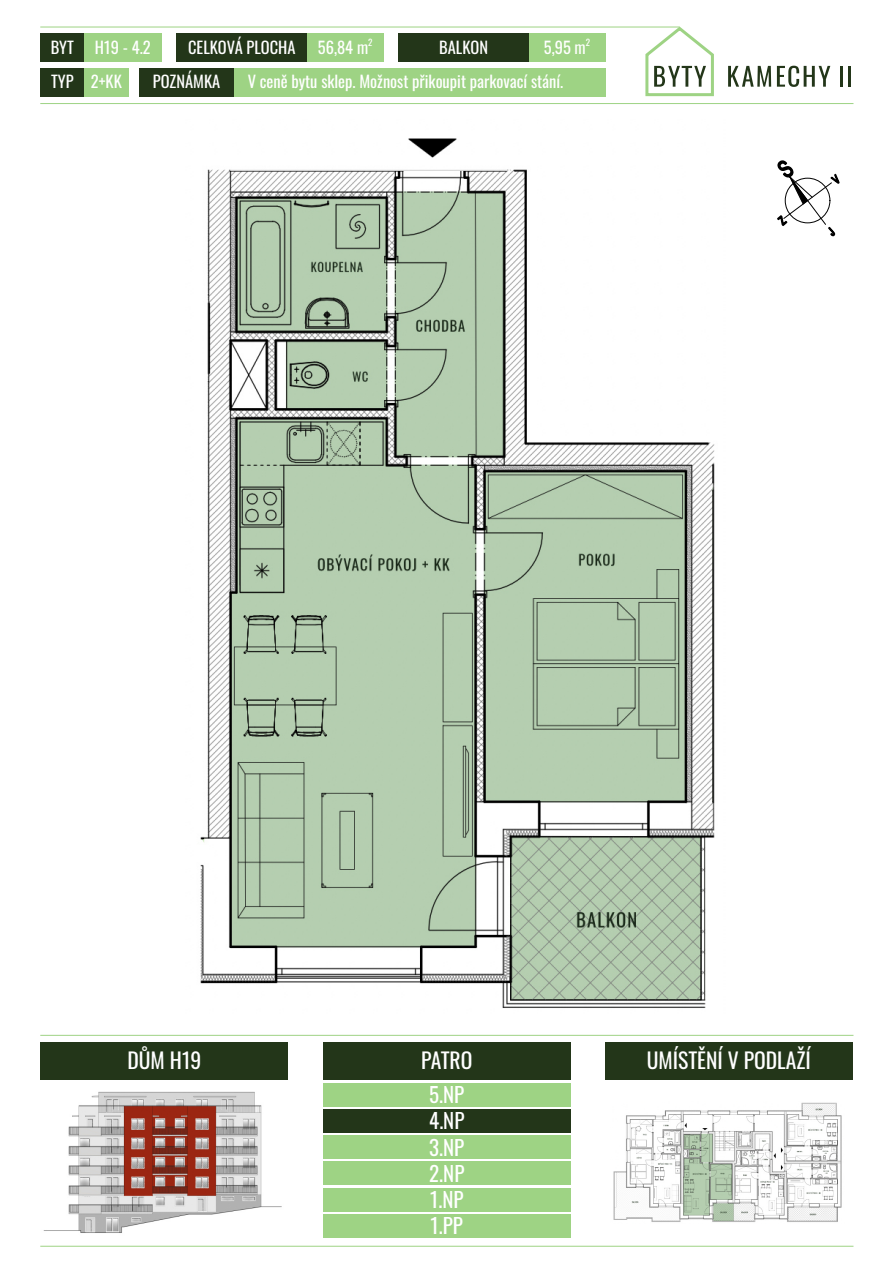
<style>
.page{position:relative;width:895px;height:1264px;background:#fff}
.page>*{position:absolute;margin:0;border:0;box-sizing:border-box;transform-origin:0 0}
.t1{font:21.6px "Oswald";color:#fff}
.t2{font:21px/26.1px "Oswald";color:#fff;text-align:justify}
.t3{font:16.5px "Oswald";color:#fff}
.t4{font:9px "Oswald";color:#fff}
</style>
<div class="page">
<hr style="left:40px;top:103px;width:813px;height:1px;background:#9ed384">
<hr style="left:40px;top:1034px;width:813px;height:1px;background:#9ed384">
<hr style="left:40px;top:1245px;width:813px;height:1px;background:#9ed384">
<hr style="left:40px;top:27px;width:639px;height:1px;background:#9ed384">
<svg style="left:728px;top:66px;width:102px;height:21px"></svg>
<hr style="left:839px;top:66px;width:3px;height:21px;background:#233619">
<hr style="left:847px;top:66px;width:3px;height:21px;background:#233619">
<svg style="left:642px;top:26px;width:72px;height:71px"></svg>
<div style="left:84px;top:33px;width:77px;height:29px;background:#9ed384"></div>
<div style="left:306px;top:33px;width:77px;height:29px;background:#9ed384"></div>
<div style="left:528px;top:34px;width:77px;height:28px;background:#9ed384"></div>
<div style="left:84px;top:68px;width:44px;height:29px;background:#9ed384"></div>
<div style="left:40px;top:33px;width:44px;height:29px;background:#233619"></div>
<div style="left:40px;top:1042px;width:248px;height:38px;background:#233619"></div>
<div style="left:604px;top:1042px;width:248px;height:38px;background:#233619"></div>
<div style="left:176px;top:33px;width:130px;height:29px;background:#233619"></div>
<div style="left:398px;top:34px;width:130px;height:28px;background:#233619"></div>
<div style="left:40px;top:68px;width:44px;height:29px;background:#233619"></div>
<div style="left:233px;top:68px;width:372px;height:29px;background:#9ed384"></div>
<div style="left:139px;top:68px;width:94px;height:29px;background:#233619"></div>
<svg style="left:777px;top:160px;width:63px;height:77px"></svg>
<img style="left:43px;top:1091px;width:239px;height:142px">
<div style="left:323px;top:1083px;width:247px;height:23px;background:#9ed384"></div>
<div style="left:323px;top:1109px;width:247px;height:23px;background:#233619"></div>
<div style="left:323px;top:1135px;width:247px;height:23px;background:#9ed384"></div>
<div style="left:323px;top:1161px;width:247px;height:23px;background:#9ed384"></div>
<div style="left:323px;top:1187px;width:247px;height:23px;background:#9ed384"></div>
<div style="left:323px;top:1213px;width:247px;height:23px;background:#9ed384"></div>
<div style="left:323px;top:1042px;width:247px;height:38px;background:#233619"></div>
<img style="left:200px;top:138px;width:515px;height:870px">
<img style="left:613px;top:1102px;width:229px;height:120px">
<p class="t3" style="left:188px;top:34px;width:109px">CELKOVÁ PLOCHA</p>
<p class="t3" style="left:439px;top:34px;width:50px">BALKON</p>
<p class="t3" style="left:95px;top:34px;width:57px">H19 - 4.2</p>
<p class="t3" style="left:318px;top:34px;width:52px">56,84 m</p>
<p class="t4" style="left:368px;top:35px;width:6px">2</p>
<p class="t3" style="left:543px;top:34px;width:43px">5,95 m</p>
<p class="t4" style="left:585px;top:35px;width:6px">2</p>
<p class="t3" style="left:91px;top:69px;width:32px">2+KK</p>
<p class="t3" style="left:51px;top:34px;width:25px">BYT</p>
<p class="t3" style="left:51px;top:69px;width:24px">TYP</p>
<p class="t3" style="left:153px;top:69px;width:69px">POZNÁMKA</p>
<p class="t3" style="left:248px;top:69px;width:317px">V ceně bytu sklep. Možnost přikoupit parkovací stání.</p>
<h1 class="t1" style="left:127px;top:1043px;width:75px">DŮM H19</h1>
<h1 class="t1" style="left:646px;top:1043px;width:166px">UMÍSTĚNÍ V PODLAŽÍ</h1>
<h1 class="t1" style="left:421px;top:1043px;width:53px">PATRO</h1>
<p class="t2" style="left:429px;top:1080px;width:37px">5.NP 4.NP 3.NP 2.NP 1.NP 1.PP</p>
</div>
